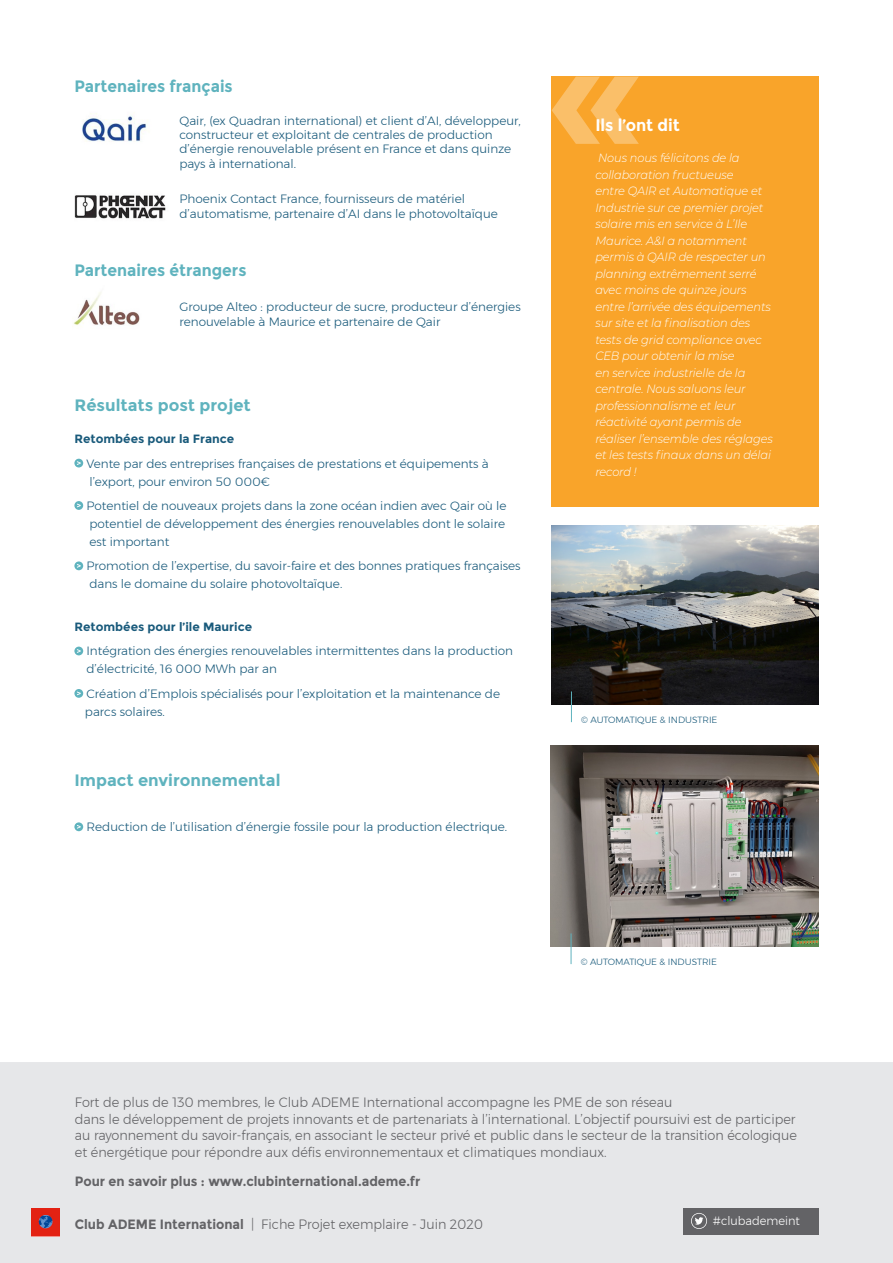
<style>
.page{position:relative;width:893px;height:1263px;background:#fff}
.page>*{position:absolute;margin:0;border:0;box-sizing:border-box;transform-origin:0 0}
.t1{font:700 16.8px "Montserrat";color:#fff;scale:.95 1}
.t2{font:700 16.5px "Montserrat";color:#5fb3be}
.t3{font:700 16.5px "Montserrat";color:#5fb3be;scale:.95 1}
.t4{font:300 13.5px/16.5px "Montserrat";color:#636366;scale:.95 1}
.t5{font:700 13.5px "Montserrat";color:#636366;scale:.95 1}
.t6{font:300 12px/18px "Montserrat";color:#195a7b}
.t7{font:italic 300 12px/16.5px "Montserrat";letter-spacing:-.01em;color:#fff;scale:.95 1}
.t8{font:700 12px "Montserrat";color:#195a7b}
.t9{font:300 12px "Montserrat";color:#fff;scale:.95 1}
.t10{font:300 9px "Montserrat";color:#195a7b}
.s1{font-weight:700}
</style>
<div class="page">
<img style="left:82px;top:113px;width:65px;height:29px">
<img style="left:74px;top:195px;width:92px;height:24px">
<img style="left:72px;top:292px;width:68px;height:35px">
<div style="left:0;top:1062px;width:893px;height:201px;background:#e6e7e9"></div>
<img style="left:31px;top:1208px;width:29px;height:28px">
<div style="left:683px;top:1208px;width:136px;height:27px;background:#636366"></div>
<svg style="left:691px;top:1213px;width:16px;height:16px"></svg>
<div style="left:551px;top:77px;width:268px;height:430px;background:#f9a42a"></div>
<svg style="left:552px;top:77px;width:87px;height:67px"></svg>
<div style="left:74px;top:459px;width:9px;height:8px;background:#5fb3be;border-radius:50%"></div>
<svg style="left:77px;top:461px;width:4px;height:4px"></svg>
<svg style="left:74px;top:501px;width:9px;height:9px"></svg>
<svg style="left:77px;top:503px;width:4px;height:4px"></svg>
<svg style="left:74px;top:561px;width:9px;height:9px"></svg>
<svg style="left:77px;top:564px;width:4px;height:4px"></svg>
<div style="left:74px;top:647px;width:9px;height:8px;background:#5fb3be;border-radius:50%"></div>
<svg style="left:77px;top:649px;width:4px;height:4px"></svg>
<svg style="left:74px;top:689px;width:9px;height:9px"></svg>
<svg style="left:77px;top:691px;width:4px;height:4px"></svg>
<svg style="left:74px;top:822px;width:9px;height:9px"></svg>
<svg style="left:77px;top:825px;width:4px;height:4px"></svg>
<img style="left:551px;top:526px;width:268px;height:179px">
<hr style="left:571px;top:691px;width:1px;height:31px;background:#5fb3be">
<img style="left:551px;top:745px;width:268px;height:201px">
<hr style="left:571px;top:933px;width:1px;height:31px;background:#5fb3be">
<p class="t3" style="left:74px;top:76px;width:168px">Partenaires français</p>
<p class="t6" style="left:179px;top:113px;width:343px;line-height:14.4px">Qair, (ex Quadran international) et client d’AI, développeur, constructeur et exploitant de centrales de production d’énergie renouvelable présent en France et dans quinze pays à international.</p>
<p class="t6" style="left:179px;top:192px;width:320px;line-height:14.4px">Phoenix Contact France, fournisseurs de matériel d’automatisme, partenaire d’AI dans le photovoltaïque</p>
<p class="t3" style="left:74px;top:260px;width:183px">Partenaires étrangers</p>
<p class="t6" style="left:179px;top:300px;width:343px;line-height:14.4px">Groupe Alteo : producteur de sucre, producteur d’énergies renouvelable à Maurice et partenaire de Qair</p>
<p class="t2" style="left:74px;top:396px;width:178px">Résultats post projet</p>
<p class="t8" style="left:74px;top:432px;width:161px">Retombées pour la France</p>
<p class="t6" style="left:87px;top:454px;width:404px">Vente par des entreprises françaises de prestations et équipements à l’export, pour environ 50 000€</p>
<p class="t6" style="left:87px;top:496px;width:421px;text-align:justify">Potentiel de nouveaux projets dans la zone océan indien avec Qair où le potentiel de développement des énergies renouvelables dont le solaire est important</p>
<p class="t6" style="left:87px;top:557px;width:436px">Promotion de l’expertise, du savoir-faire et des bonnes pratiques françaises dans le domaine du solaire photovoltaïque.</p>
<p class="t8" style="left:74px;top:620px;width:179px">Retombées pour l’ile Maurice</p>
<p class="t6" style="left:87px;top:642px;width:428px">Intégration des énergies renouvelables intermittentes dans la production d’électricité, 16 000 MWh par an</p>
<p class="t6" style="left:85px;top:684px;width:417px">Création d’Emplois spécialisés pour l’exploitation et la maintenance de parcs solaires.</p>
<p class="t2" style="left:74px;top:770px;width:208px">Impact environnemental</p>
<p class="t6" style="left:87px;top:818px;width:422px">Reduction de l’utilisation d’énergie fossile pour la production électrique.</p>
<p class="t1" style="left:595px;top:115px;width:90px">Ils l’ont dit</p>
<p class="t7" style="left:595px;top:149px;width:189px">Nous nous félicitons de la collaboration fructueuse<br>entre QAIR et Automatique et<br>Industrie sur ce premier projet solaire mis en service à L’Ile<br>Maurice. A&amp;I a notamment permis à QAIR de respecter un planning extrêmement serré avec moins de quinze jours entre l’arrivée des équipements sur site et la finalisation des tests de grid compliance avec<br>CEB pour obtenir la mise<br>en service industrielle de la centrale. Nous saluons leur professionnalisme et leur réactivité ayant permis de réaliser l’ensemble des réglages et les tests finaux dans un délai record !</p>
<p class="t10" style="left:581px;top:713px;width:138px">© AUTOMATIQUE &amp; INDUSTRIE</p>
<p class="t10" style="left:581px;top:955px;width:138px">© AUTOMATIQUE &amp; INDUSTRIE</p>
<p class="t4" style="left:75px;top:1094px;width:762px">Fort de plus de 130 membres, le Club ADEME International accompagne les PME de son réseau<br>dans le développement de projets innovants et de partenariats à l’international. L’objectif poursuivi est de participer au rayonnement du savoir-français, en associant le secteur privé et public dans le secteur de la transition écologique et énergétique pour répondre aux défis environnementaux et climatiques mondiaux.</p>
<p class="t5" style="left:75px;top:1173px;width:365px">Pour en savoir plus : www.clubinternational.ademe.fr</p>
<p class="t4" style="left:75px;top:1216px;width:431px"><span class="s1">Club ADEME International</span> | Fiche Projet exemplaire - Juin 2020</p>
<p class="t9" style="left:713px;top:1211px;width:93px">#clubademeint</p>
</div>
